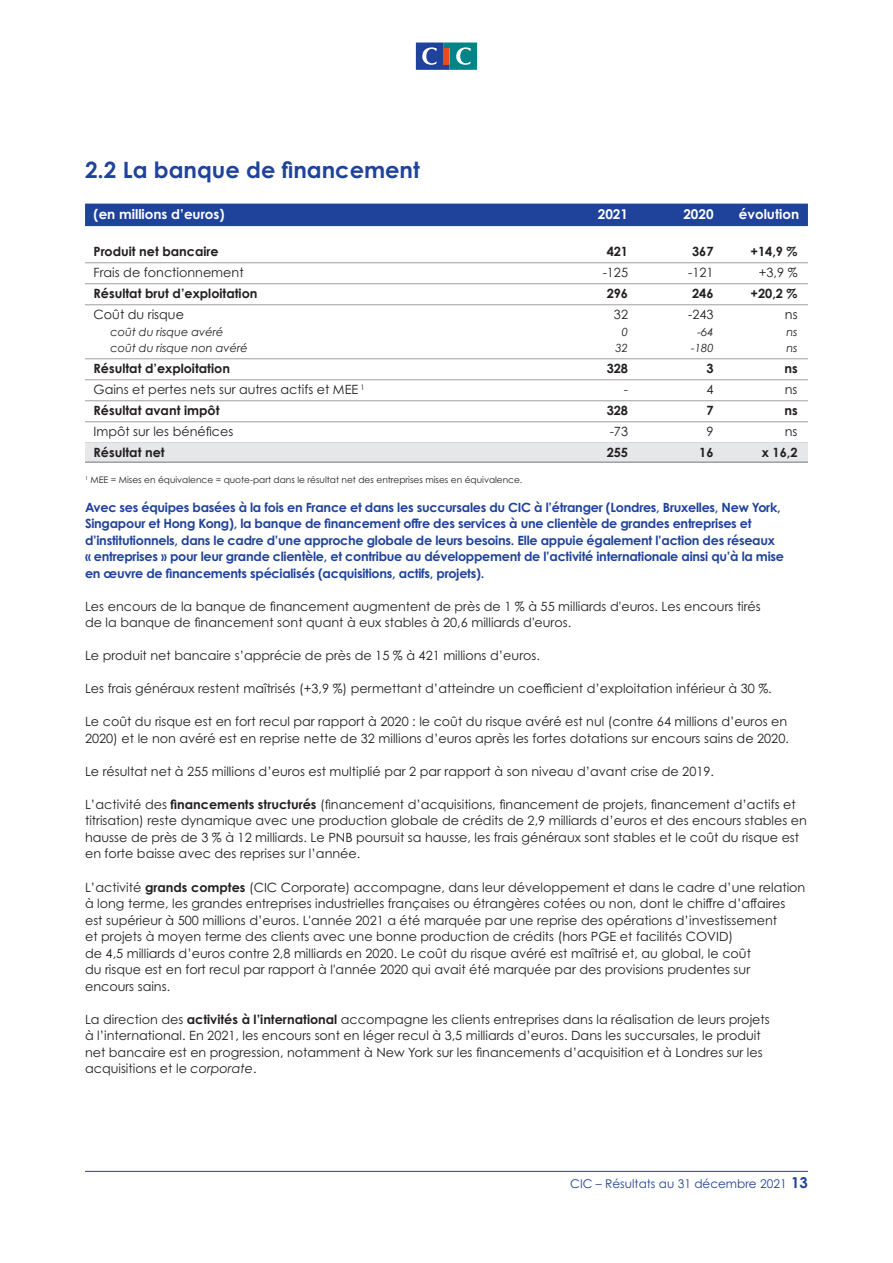
<style>
.page{position:relative;width:893px;height:1263px;background:#fff}
.page>*{position:absolute;margin:0;border:0;box-sizing:border-box;transform-origin:0 0}
.ok_INTER_NIVO_2{font:700 22.5px "Century Gothic Pro";color:#1f439b}
.TABLO_5_COL_BANK{font:700 13.5px "Century Gothic Pro";color:#fff}
.BODY{font:12.75px/16.5px "Century Gothic Pro";color:#231f20}
.Fev_22_chapo{font:700 12.75px/16.5px "Century Gothic Pro";letter-spacing:-.02em;color:#1f439b}
.Fev_22__TABLO_5_COL{font:700 12.75px "Century Gothic";color:#231f20}
.Fev_22__TABLO_5_COL-2{font:12.75px "Century Gothic Pro";color:#231f20}
.Fev_22__TABLO_5_COL-3{font:12.75px "Century Gothic";color:#231f20}
.Fev_22_TABLO_5_COLS{font:700 12.75px "Century Gothic";color:#231f20}
.t1{font:12px "Century Gothic Pro";color:#1f439b}
.Fev_22__TABLO_5_COL-4{font:italic 11.25px "Century Gothic";color:#231f20}
.FOOT_NOTE_CMAF{font:9px "Century Gothic Pro";color:#231f20}
.s1{font-weight:700}
.s2{font-style:italic}
.s3{font-weight:700;font-size:15px}
</style>
<div class="page">
<hr style="left:85px;top:1171px;width:723px;height:1px;background:#1f439b">
<svg style="left:416px;top:43px;width:61px;height:27px;background:#30769c"></svg>
<div style="left:444px;top:48px;width:5px;height:16px;background:#ef4722"></div>
<div style="left:85px;top:204px;width:723px;height:22px;background:#1f439b"></div>
<hr style="left:85px;top:262px;width:723px;height:1px;background:#9d9fa2">
<hr style="left:85px;top:283px;width:723px;height:1px;background:#9d9fa2">
<hr style="left:85px;top:304px;width:723px;height:1px;background:#9d9fa2">
<hr style="left:85px;top:358px;width:723px;height:1px;background:#9d9fa2">
<hr style="left:85px;top:379px;width:723px;height:1px;background:#9d9fa2">
<hr style="left:85px;top:400px;width:723px;height:1px;background:#9d9fa2">
<hr style="left:85px;top:421px;width:723px;height:1px;background:#9d9fa2">
<div style="left:85px;top:442px;width:723px;height:21px;background:#e6e7e9"></div>
<hr style="left:85px;top:461px;width:723px;height:2px;background:#9d9fa2">
<p class="ok_INTER_NIVO_2" style="left:85px;top:156px;width:336px">2.2 La banque de financement</p>
<p class="TABLO_5_COL_BANK" style="left:94px;top:205px;width:132px">(en millions d’euros)</p>
<p class="TABLO_5_COL_BANK" style="left:598px;top:205px;width:32px">2021</p>
<p class="TABLO_5_COL_BANK" style="left:683px;top:205px;width:32px">2020</p>
<p class="TABLO_5_COL_BANK" style="left:739px;top:205px;width:62px">évolution</p>
<p class="Fev_22__TABLO_5_COL" style="left:94px;top:243px;width:127px">Produit net bancaire</p>
<p class="Fev_22__TABLO_5_COL" style="left:607px;top:243px;width:23px">421</p>
<p class="Fev_22__TABLO_5_COL" style="left:692px;top:243px;width:23px">367</p>
<p class="Fev_22__TABLO_5_COL" style="left:750px;top:243px;width:49px">+14,9 %</p>
<p class="Fev_22__TABLO_5_COL-3" style="left:94px;top:265px;width:152px">Frais de fonctionnement</p>
<p class="Fev_22__TABLO_5_COL-3" style="left:603px;top:265px;width:27px">-125</p>
<p class="Fev_22__TABLO_5_COL-3" style="left:688px;top:265px;width:27px">-121</p>
<p class="Fev_22__TABLO_5_COL-3" style="left:759px;top:265px;width:40px">+3,9 %</p>
<p class="Fev_22__TABLO_5_COL" style="left:94px;top:285px;width:165px">Résultat brut d’exploitation</p>
<p class="Fev_22__TABLO_5_COL" style="left:607px;top:285px;width:23px">296</p>
<p class="Fev_22__TABLO_5_COL" style="left:692px;top:285px;width:23px">246</p>
<p class="Fev_22__TABLO_5_COL" style="left:750px;top:285px;width:49px">+20,2 %</p>
<p class="Fev_22__TABLO_5_COL-3" style="left:94px;top:307px;width:92px">Coût du risque</p>
<p class="Fev_22__TABLO_5_COL-3" style="left:614px;top:307px;width:16px">32</p>
<p class="Fev_22__TABLO_5_COL-3" style="left:688px;top:307px;width:27px">-243</p>
<p class="Fev_22__TABLO_5_COL-3" style="left:785px;top:307px;width:14px">ns</p>
<p class="Fev_22__TABLO_5_COL-4" style="left:111px;top:325px;width:114px">coût du risque avéré</p>
<p class="Fev_22__TABLO_5_COL-4" style="left:622px;top:325px;width:8px">0</p>
<p class="Fev_22__TABLO_5_COL-4" style="left:697px;top:325px;width:18px">-64</p>
<p class="Fev_22__TABLO_5_COL-4" style="left:786px;top:325px;width:13px">ns</p>
<p class="Fev_22__TABLO_5_COL-4" style="left:111px;top:341px;width:139px">coût du risque non avéré</p>
<p class="Fev_22__TABLO_5_COL-4" style="left:616px;top:341px;width:14px">32</p>
<p class="Fev_22__TABLO_5_COL-4" style="left:691px;top:341px;width:24px">-180</p>
<p class="Fev_22__TABLO_5_COL-4" style="left:786px;top:341px;width:13px">ns</p>
<p class="Fev_22__TABLO_5_COL" style="left:94px;top:360px;width:138px">Résultat d’exploitation</p>
<p class="Fev_22__TABLO_5_COL" style="left:607px;top:360px;width:23px">328</p>
<p class="Fev_22__TABLO_5_COL" style="left:706px;top:360px;width:9px">3</p>
<p class="Fev_22__TABLO_5_COL" style="left:784px;top:360px;width:15px">ns</p>
<p class="Fev_22__TABLO_5_COL-2" style="left:94px;top:382px;width:272px">Gains et pertes nets sur autres actifs et MEE <sup>1</sup></p>
<p class="Fev_22__TABLO_5_COL-2" style="left:624px;top:382px;width:6px">-</p>
<p class="Fev_22__TABLO_5_COL-2" style="left:706px;top:382px;width:9px">4</p>
<p class="Fev_22__TABLO_5_COL-2" style="left:785px;top:382px;width:14px">ns</p>
<p class="Fev_22__TABLO_5_COL" style="left:94px;top:402px;width:127px">Résultat avant impôt</p>
<p class="Fev_22__TABLO_5_COL" style="left:607px;top:402px;width:23px">328</p>
<p class="Fev_22__TABLO_5_COL" style="left:706px;top:402px;width:9px">7</p>
<p class="Fev_22__TABLO_5_COL" style="left:784px;top:402px;width:15px">ns</p>
<p class="Fev_22__TABLO_5_COL-2" style="left:94px;top:424px;width:141px">Impôt sur les bénéfices</p>
<p class="Fev_22__TABLO_5_COL-2" style="left:610px;top:424px;width:20px">-73</p>
<p class="Fev_22__TABLO_5_COL-2" style="left:706px;top:424px;width:9px">9</p>
<p class="Fev_22__TABLO_5_COL-2" style="left:785px;top:424px;width:14px">ns</p>
<p class="Fev_22_TABLO_5_COLS" style="left:94px;top:444px;width:73px">Résultat net</p>
<p class="Fev_22_TABLO_5_COLS" style="left:607px;top:444px;width:23px">255</p>
<p class="Fev_22_TABLO_5_COLS" style="left:699px;top:444px;width:16px">16</p>
<p class="Fev_22_TABLO_5_COLS" style="left:762px;top:444px;width:37px">x 16,2</p>
<p class="FOOT_NOTE_CMAF" style="left:85px;top:474px;width:439px"><sup>1</sup> MEE = Mises en équivalence = quote-part dans le résultat net des entreprises mises en équivalence.</p>
<p class="Fev_22_chapo" style="left:85px;top:499px;width:697px">Avec ses équipes basées à la fois en France et dans les succursales du CIC à l’étranger (Londres, Bruxelles, New York,<br>Singapour et Hong Kong), la banque de financement offre des services à une clientèle de grandes entreprises et d’institutionnels, dans le cadre d’une approche globale de leurs besoins. Elle appuie également l’action des réseaux</p>
<p class="Fev_22_chapo" style="left:85px;top:548px;width:700px">« entreprises » pour leur grande clientèle, et contribue au développement de l’activité internationale ainsi qu’à la mise en œuvre de financements spécialisés (acquisitions, actifs, projets).</p>
<p class="BODY" style="left:85px;top:598px;width:677px">Les encours de la banque de financement augmentent de près de 1 % à 55 milliards d'euros. Les encours tirés de la banque de financement sont quant à eux stables à 20,6 milliards d'euros.</p>
<p class="BODY" style="left:85px;top:647px;width:456px">Le produit net bancaire s’apprécie de près de 15 % à 421 millions d’euros.</p>
<p class="BODY" style="left:85px;top:680px;width:688px">Les frais généraux restent maîtrisés (+3,9 %) permettant d’atteindre un coefficient d’exploitation inférieur à 30 %.</p>
<p class="BODY" style="left:85px;top:713px;width:705px">Le coût du risque est en fort recul par rapport à 2020 : le coût du risque avéré est nul (contre 64 millions d’euros en<br>2020) et le non avéré est en reprise nette de 32 millions d’euros après les fortes dotations sur encours sains de 2020.</p>
<p class="BODY" style="left:85px;top:763px;width:630px">Le résultat net à 255 millions d’euros est multiplié par 2 par rapport à son niveau d’avant crise de 2019.</p>
<p class="BODY" style="left:85px;top:796px;width:723px">L’activité des <span class="s1">financements structurés</span> (financement d’acquisitions, financement de projets, financement d’actifs et titrisation) reste dynamique avec une production globale de crédits de 2,9 milliards d’euros et des encours stables en hausse de près de 3 % à 12 milliards. Le PNB poursuit sa hausse, les frais généraux sont stables et le coût du risque est en forte baisse avec des reprises sur l’année.</p>
<p class="BODY" style="left:85px;top:878px;width:722px">L’activité <span class="s1">grands comptes</span> (CIC Corporate) accompagne, dans leur développement et dans le cadre d’une relation à long terme, les grandes entreprises industrielles françaises ou étrangères cotées ou non, dont le chiffre d’affaires</p>
<p class="BODY" style="left:85px;top:911px;width:694px">est supérieur à 500 millions d’euros. L'année 2021 a été marquée par une reprise des opérations d’investissement</p>
<p class="BODY" style="left:85px;top:928px;width:650px">et projets à moyen terme des clients avec une bonne production de crédits (hors PGE et facilités COVID)</p>
<p class="BODY" style="left:85px;top:944px;width:667px">de 4,5 milliards d’euros contre 2,8 milliards en 2020. Le coût du risque avéré est maîtrisé et, au global, le coût</p>
<p class="BODY" style="left:85px;top:961px;width:667px">du risque est en fort recul par rapport à l'année 2020 qui avait été marquée par des provisions prudentes sur</p>
<p class="BODY" style="left:85px;top:977px;width:87px">encours sains.</p>
<p class="BODY" style="left:85px;top:1010px;width:686px">La direction des <span class="s1">activités à l’international</span> accompagne les clients entreprises dans la réalisation de leurs projets</p>
<p class="BODY" style="left:85px;top:1027px;width:677px">à l’international. En 2021, les encours sont en léger recul à 3,5 milliards d’euros. Dans les succursales, le produit</p>
<p class="BODY" style="left:85px;top:1043px;width:679px">net bancaire est en progression, notamment à New York sur les financements d’acquisition et à Londres sur les</p>
<p class="BODY" style="left:85px;top:1060px;width:173px">acquisitions et le <span class="s2">corporate</span>.</p>
<p class="t1" style="left:570px;top:1176px;width:239px">CIC – Résultats au 31 décembre 2021 <span class="s3">13</span></p>
</div>
